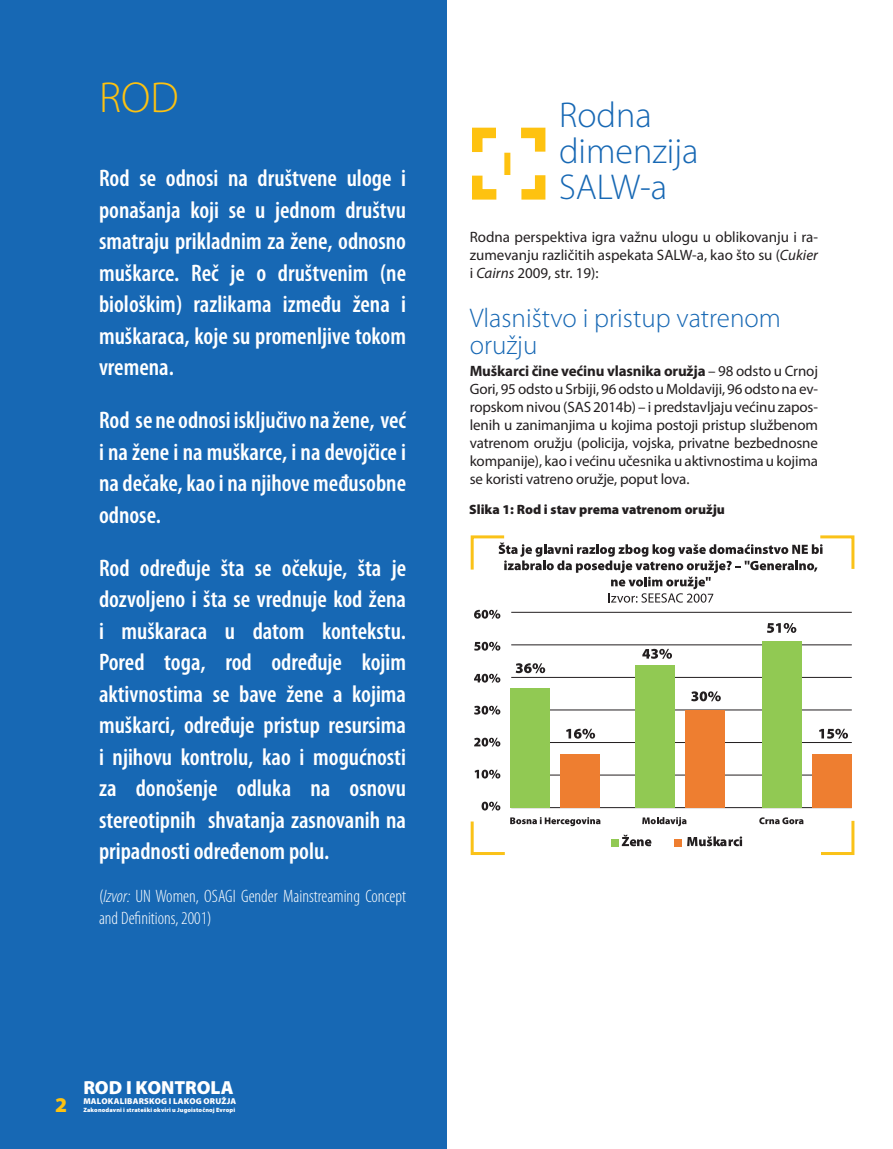
<style>
.page{position:relative;width:893px;height:1149px;background:#fff}
.page>*{position:absolute;margin:0;border:0;box-sizing:border-box;transform-origin:0 0}
.t1{font:300 43.5px "Myriad Pro";color:#fec210}
.t2{font:300 36px/36px "Myriad Pro";color:#1768b4}
.t3{font:900 33px "Myriad Pro";color:#fec210}
.t4{font:300 27px/27px "Myriad Pro";color:#1768b4}
.t5{font:600 condensed 24px/31.5px "Myriad Pro";color:#fff;text-align:justify}
.t6{font:900 21px "Myriad Pro";color:#fec210}
.t7{font:900 19.05px "Myriad Pro";letter-spacing:-.005em;color:#fff}
.t8{font:300 condensed 18px/21.6px "Myriad Pro";color:#fff}
.List_Paragraph{font:15px/18px "Myriad Pro";letter-spacing:-.01em;color:#231f20;text-align:justify}
.t9{font:900 13.5px "Myriad Pro";color:#231f20}
.t10{font:900 8.55px "Myriad Pro";letter-spacing:.02em;color:#fff}
.t11{font:900 6.15px "Myriad Pro";letter-spacing:.025em;color:#fff}
.s1{font-style:italic}
.s2{font-weight:700}
</style>
<div class="page">
<div style="left:0;top:0;width:446px;height:1148px;background:#1768b4"></div>
<svg style="left:472px;top:127px;width:74px;height:73px"></svg>
<svg style="left:470px;top:535px;width:385px;height:320px"></svg>
<svg style="left:622px;top:834px;width:29px;height:12px"></svg>
<svg style="left:687px;top:836px;width:55px;height:10px"></svg>
<svg style="left:566px;top:728px;width:29px;height:10px"></svg>
<p class="t1" style="left:99px;top:74px;width:81px">ROD</p>
<p class="t5" style="left:99px;top:163px;width:309px">Rod se odnosi na društvene uloge i ponašanja koji se u jednom društvu smatraju prikladnim za žene, odnosno muškarce. Reč je o društvenim (ne biološkim) razlikama između žena i muškaraca, koje su promenljive tokom vremena.</p>
<p class="t5" style="left:99px;top:405px;width:309px">Rod se ne odnosi isključivo na žene, već i na žene i na muškarce, i na devojčice i na dečake, kao i na njihove međusobne odnose.</p>
<p class="t5" style="left:99px;top:552px;width:309px">Rod određuje šta se očekuje, šta je dozvoljeno i šta se vrednuje kod žena i muškaraca u datom kontekstu.<br>Pored toga, rod određuje kojim aktivnostima se bave žene a kojima muškarci, određuje pristup resursima i njihovu kontrolu, kao i mogućnosti za donošenje odluka na osnovu stereotipnih shvatanja zasnovanih na pripadnosti određenom polu.</p>
<p class="t8" style="left:99px;top:885px;width:309px">(<span class="s1">Izvor:</span> UN Women, OSAGI Gender Mainstreaming Concept and Definitions, 2001)</p>
<p class="t6" style="left:55px;top:1092px;width:14px">2</p>
<p class="t7" style="left:83px;top:1075px;width:152px">ROD I KONTROLA</p>
<p class="t10" style="left:83px;top:1095px;width:155px">MALOKALIBARSKOG I LAKOG ORUŽJA</p>
<p class="t11" style="left:83px;top:1106px;width:153px">Zakonodavni i strateški okviri u Jugoistočnoj Evropi</p>
<p class="t2" style="left:559px;top:97px;width:141px">Rodna dimenzija<br>SALW-a</p>
<p class="List_Paragraph" style="left:470px;top:228px;width:350px">Rodna perspektiva igra važnu ulogu u oblikovanju i ra&shy;zumevanju različitih aspekata SALW-a, kao što su (<span class="s1">Cukier </span>i <span class="s1">Cairns</span> 2009, str. 19):</p>
<p class="t4" style="left:470px;top:304px;width:313px">Vlasništvo i pristup vatrenom oružju</p>
<p class="List_Paragraph" style="left:470px;top:362px;width:350px"><span class="s2">Muškarci čine većinu vlasnika oružja</span> – 98 odsto u Crnoj Gori, 95 odsto u Srbiji, 96 odsto u Moldaviji, 96 odsto na ev&shy;ropskom nivou (SAS 2014b) – i predstavljaju većinu zapos&shy;lenih u zanimanjima u kojima postoji pristup službenom vatrenom oružju (policija, vojska, privatne bezbednosne kompanije), kao i većinu učesnika u aktivnostima u kojima se koristi vatreno oružje, poput lova.</p>
<p class="t9" style="left:469px;top:502px;width:257px">Slika 1: Rod i stav prema vatrenom oružju</p>
<p class="t3" style="left:502px;top:145px;width:12px">I</p>
</div>
